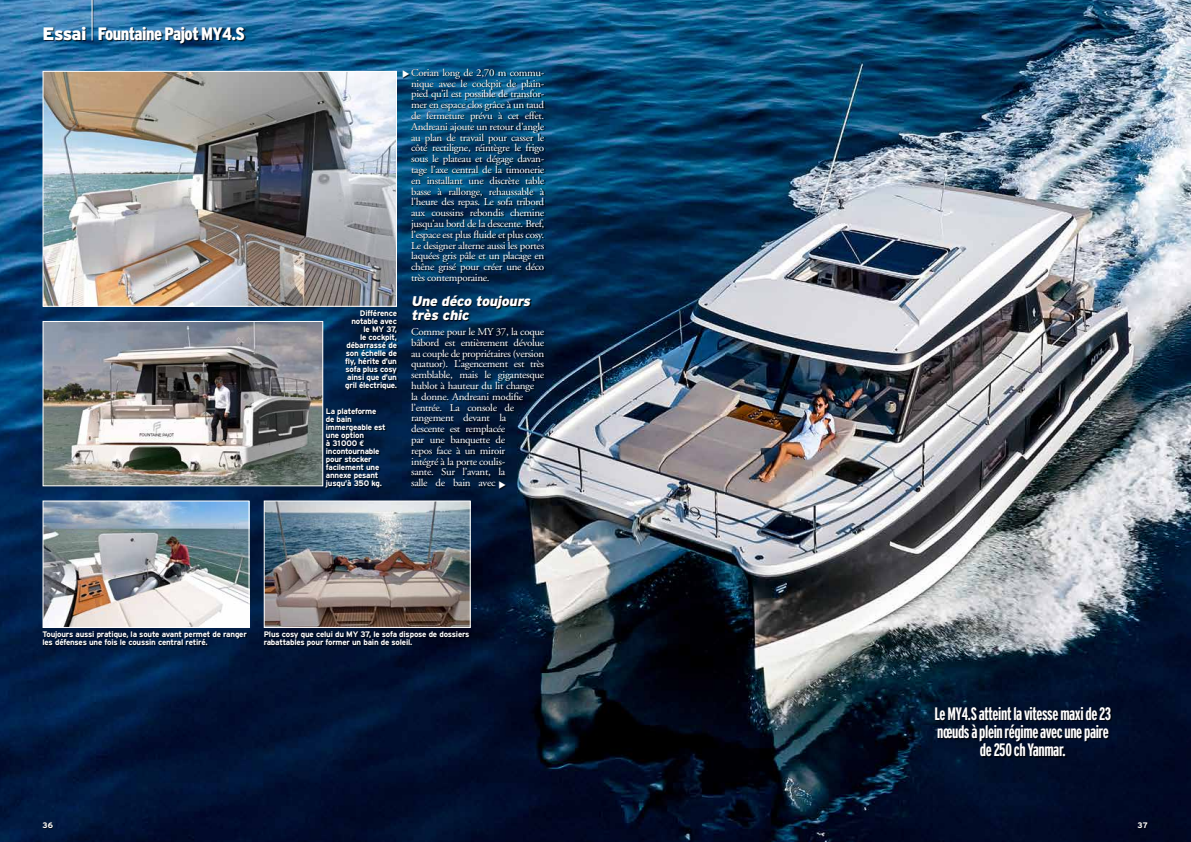
<style>
.page{position:relative;width:1191px;height:842px;background:#fff}
.page>*{position:absolute;margin:0;border:0;box-sizing:border-box;transform-origin:0 0}
.t1{font:700 extra-condensed 18px/18px "Interstate";letter-spacing:-.02em;color:#fff;text-align:center}
.t2{font:900 condensed 18px "Interstate";letter-spacing:-.03em;color:#fff}
.t3{font:italic 900 14px/14px "Interstate";color:#fff}
.t4{font:10.4px/10.8px "Adobe Garamond";letter-spacing:-.03em;color:#fff;text-align:justify;scale:1.05 1}
.t5{font:700 8px/8px "Interstate";letter-spacing:-.025em;color:#fff}
.s1{font-stretch:normal}
.s2{font-family:"Euro Mono"}
</style>
<div class="page">
<img style="left:0;top:0;width:1191px;height:842px">
<div style="left:411px;top:69px;width:134px;height:419px;background:#000;opacity:.9"></div>
<div style="left:43px;top:822px;width:11px;height:7px;background:#000;opacity:.75"></div>
<div style="left:1138px;top:822px;width:11px;height:7px;background:#000;opacity:.75"></div>
<img style="left:45px;top:73px;width:350px;height:232px">
<div style="left:43px;top:71px;width:354px;height:236px;border:1px solid #fff"></div>
<img style="left:45px;top:323px;width:276px;height:161px">
<div style="left:43px;top:321px;width:280px;height:165px;border:1px solid #fff"></div>
<img style="left:45px;top:502px;width:202px;height:124px">
<div style="left:43px;top:500px;width:206px;height:128px;border:1px solid #fff"></div>
<img style="left:266px;top:502px;width:203px;height:124px">
<div style="left:264px;top:500px;width:207px;height:128px;border:1px solid #fff"></div>
<div style="left:499px;top:481px;width:8px;height:8px;background:#000;opacity:.75"></div>
<div style="left:403px;top:71px;width:7px;height:8px;background:#000;opacity:.75"></div>
<div style="left:326px;top:409px;width:60px;height:80px;background:#000;opacity:.75"></div>
<div style="left:346px;top:310px;width:52px;height:81px;background:#000;opacity:.75"></div>
<div style="left:43px;top:632px;width:205px;height:15px;background:#000;opacity:.75"></div>
<div style="left:265px;top:632px;width:205px;height:16px;background:#000;opacity:.75"></div>
<div style="left:44px;top:0;width:202px;height:45px;background:#000;opacity:.75"></div>
<hr style="left:92px;top:0;width:1px;height:40px;background:#fff">
<div style="left:935px;top:708px;width:177px;height:50px;background:#000;opacity:.75"></div>
<svg style="left:499px;top:481px;width:7px;height:7px"></svg>
<svg style="left:403px;top:70px;width:6px;height:8px"></svg>
<p class="t2" style="left:43px;top:24px;width:204px"><span class="s1">Essai</span> Fountaine Pajot MY4.S</p>
<p class="t5" style="left:345px;top:309px;width:53px;text-align:right">Différence notable avec le MY 37,<br>le cockpit, débarrassé de son échelle de fly, hérite d’un sofa plus cosy ainsi que d’un gril électrique.</p>
<p class="t5" style="left:326px;top:407px;width:61px">La plateforme de bain immergeable est une option<br>à 31000 <span class="s2">e </span>incontournable pour stocker facilement une annexe pesant jusqu’à 350 kg.</p>
<p class="t4" style="left:411px;top:67px;width:128px">Corian long de 2,70 m commu&shy;nique avec le cockpit de plain&shy;pied qu’il est possible de transfor&shy;mer en espace clos grâce à un taud de fermeture prévu à cet effet.<br>Andreani ajoute un retour d’angle au plan de travail pour casser le côté rectiligne, réintègre le frigo sous le plateau et dégage davan&shy;tage l’axe central de la timonerie en installant une discrète table basse à rallonge, rehaussable à l’heure des repas. Le sofa tribord aux coussins rebondis chemine jusqu’au bord de la descente. Bref, l’espace est plus fluide et plus cosy.<br>Le designer alterne aussi les portes laquées gris pâle et un placage en chêne grisé pour créer une déco très contemporaine.</p>
<p class="t3" style="left:411px;top:294px;width:123px">Une déco toujours très chic</p>
<p class="t4" style="left:411px;top:327px;width:128px;text-align:left">Comme pour le MY 37, la coque bâbord est entièrement dévolue au couple de propriétaires (version quatuor). L’agencement est très semblable, mais le gigantesque hublot à hauteur du lit change<br>la donne. Andreani modifie l’entrée. La console de rangement devant la<br>descente est remplacée<br>par une banquette de<br>repos face à un miroir<br>intégré à la porte coulis-<br>sante. Sur l’avant, la<br>salle de bain avec</p>
<p class="t5" style="left:43px;top:630px;width:206px">Toujours aussi pratique, la soute avant permet de ranger les défenses une fois le coussin central retiré.</p>
<p class="t5" style="left:264px;top:630px;width:207px">Plus cosy que celui du MY 37, le sofa dispose de dossiers rabattables pour former un bain de soleil.</p>
<p class="t1" style="left:934px;top:705px;width:178px">Le MY4.S atteint la vitesse maxi de 23 nœuds à plein régime avec une paire de 250 ch Yanmar.</p>
<p class="t5" style="left:43px;top:821px;width:12px">36</p>
<p class="t5" style="left:1137px;top:821px;width:12px">37</p>
</div>
